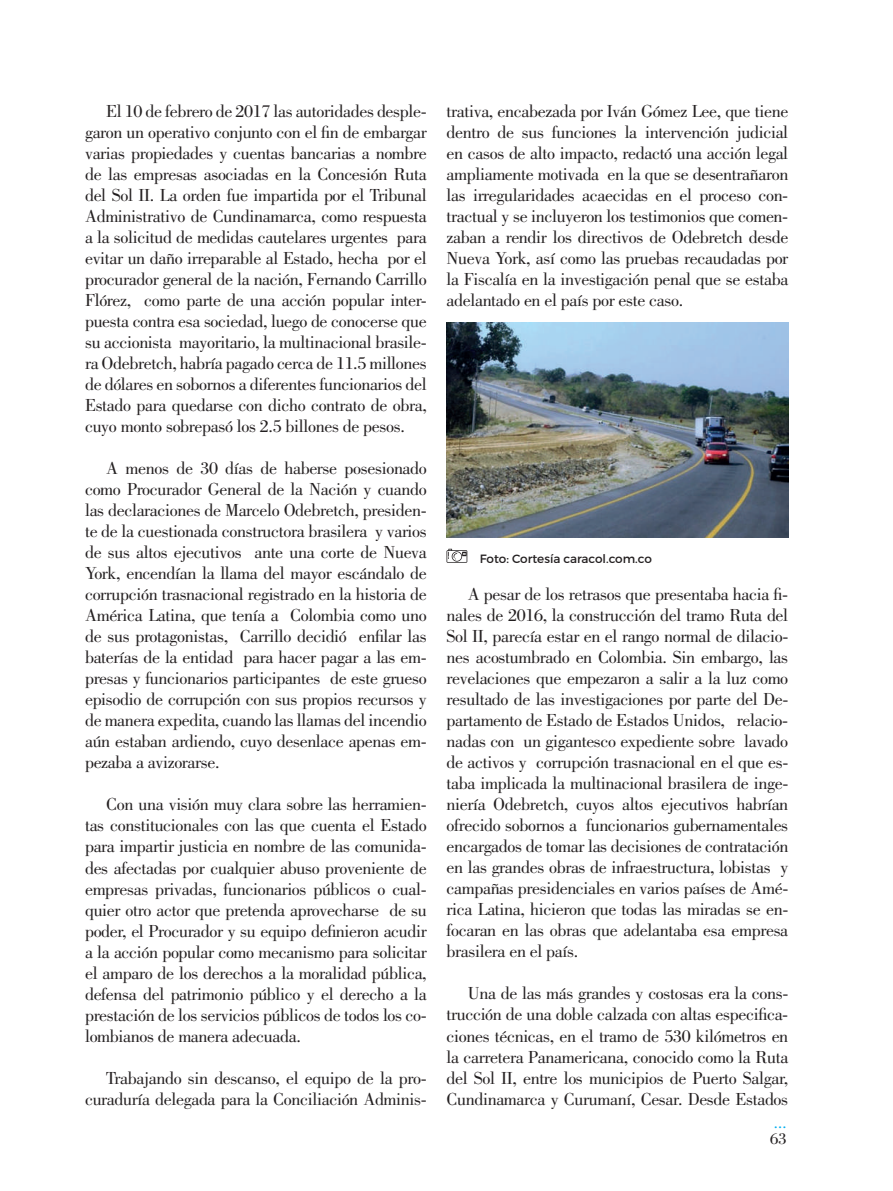
<style>
.page{position:relative;width:893px;height:1191px;background:#fff}
.page>*{position:absolute;margin:0;border:0;box-sizing:border-box;transform-origin:0 0}
.t1{font:18px/21px "Bodoni Std";letter-spacing:-.02em;color:#231f20;text-align:justify}
.t2{font:16.5px "Bodoni Std";color:#00aeef}
.t3{font:16.5px "Bodoni Std";color:#231f20}
.t4{font:12px "Montserrat";color:#231f20}
</style>
<div class="page">
<img style="left:446px;top:322px;width:342px;height:215px">
<svg style="left:446px;top:549px;width:21px;height:13px"></svg>
<p class="t1" style="left:85px;top:101px;width:343px;text-indent:21px">El 10 de febrero de 2017 las autoridades desple&shy;garon un operativo conjunto con el fin de embargar varias propiedades y cuentas bancarias a nombre de las empresas asociadas en la Concesión Ruta del Sol II. La orden fue impartida por el Tribunal Administrativo de Cundinamarca, como respuesta a la solicitud de medidas cautelares urgentes para evitar un daño irreparable al Estado, hecha por el procurador general de la nación, Fernando Carrillo Flórez, como parte de una acción popular inter&shy;puesta contra esa sociedad, luego de conocerse que su accionista mayoritario, la multinacional brasile&shy;ra Odebretch, habría pagado cerca de 11.5 millones de dólares en sobornos a diferentes funcionarios del Estado para quedarse con dicho contrato de obra, cuyo monto sobrepasó los 2.5 billones de pesos.</p>
<p class="t1" style="left:85px;top:458px;width:343px;text-indent:21px">A menos de 30 días de haberse posesionado como Procurador General de la Nación y cuando las declaraciones de Marcelo Odebretch, presiden&shy;te de la cuestionada constructora brasilera y varios de sus altos ejecutivos ante una corte de Nueva York, encendían la llama del mayor escándalo de corrupción trasnacional registrado en la historia de América Latina, que tenía a Colombia como uno de sus protagonistas, Carrillo decidió enfilar las baterías de la entidad para hacer pagar a las em&shy;presas y funcionarios participantes de este grueso episodio de corrupción con sus propios recursos y de manera expedita, cuando las llamas del incendio aún estaban ardiendo, cuyo desenlace apenas em&shy;pezaba a avizorarse.</p>
<p class="t1" style="left:85px;top:794px;width:343px;text-indent:21px">Con una visión muy clara sobre las herramien&shy;tas constitucionales con las que cuenta el Estado para impartir justicia en nombre de las comunida&shy;des afectadas por cualquier abuso proveniente de empresas privadas, funcionarios públicos o cual&shy;quier otro actor que pretenda aprovecharse de su poder, el Procurador y su equipo definieron acudir a la acción popular como mecanismo para solicitar el amparo de los derechos a la moralidad pública, defensa del patrimonio público y el derecho a la prestación de los servicios públicos de todos los co&shy;lombianos de manera adecuada.</p>
<p class="t1" style="left:85px;top:1067px;width:343px;text-align:right">Trabajando sin descanso, el equipo de la pro&shy;curaduría delegada para la Conciliación Adminis-</p>
<p class="t1" style="left:446px;top:101px;width:343px">trativa, encabezada por Iván Gómez Lee, que tiene dentro de sus funciones la intervención judicial en casos de alto impacto, redactó una acción legal ampliamente motivada en la que se desentrañaron las irregularidades acaecidas en el proceso con&shy;tractual y se incluyeron los testimonios que comen&shy;zaban a rendir los directivos de Odebretch desde Nueva York, así como las pruebas recaudadas por la Fiscalía en la investigación penal que se estaba adelantado en el país por este caso.</p>
<p class="t4" style="left:480px;top:551px;width:174px">Foto: Cortesía caracol.com.co</p>
<p class="t1" style="left:446px;top:584px;width:343px;text-indent:21px">A pesar de los retrasos que presentaba hacia fi&shy;nales de 2016, la construcción del tramo Ruta del Sol II, parecía estar en el rango normal de dilacio&shy;nes acostumbrado en Colombia. Sin embargo, las revelaciones que empezaron a salir a la luz como resultado de las investigaciones por parte del De&shy;partamento de Estado de Estados Unidos, relacio&shy;nadas con un gigantesco expediente sobre lavado de activos y corrupción trasnacional en el que es&shy;taba implicada la multinacional brasilera de inge&shy;niería Odebretch, cuyos altos ejecutivos habrían ofrecido sobornos a funcionarios gubernamentales encargados de tomar las decisiones de contratación en las grandes obras de infraestructura, lobistas y campañas presidenciales en varios países de Amé&shy;rica Latina, hicieron que todas las miradas se en&shy;focaran en las obras que adelantaba esa empresa brasilera en el país.</p>
<p class="t1" style="left:446px;top:983px;width:343px;text-indent:21px">Una de las más grandes y costosas era la cons&shy;trucción de una doble calzada con altas especifica&shy;ciones técnicas, en el tramo de 530 kilómetros en la carretera Panamericana, conocido como la Ruta del Sol II, entre los municipios de Puerto Salgar, Cundinamarca y Curumaní, Cesar. Desde Estados</p>
<p class="t2" style="left:774px;top:1113px;width:14px">...</p>
<p class="t3" style="left:770px;top:1129px;width:18px">63</p>
</div>
